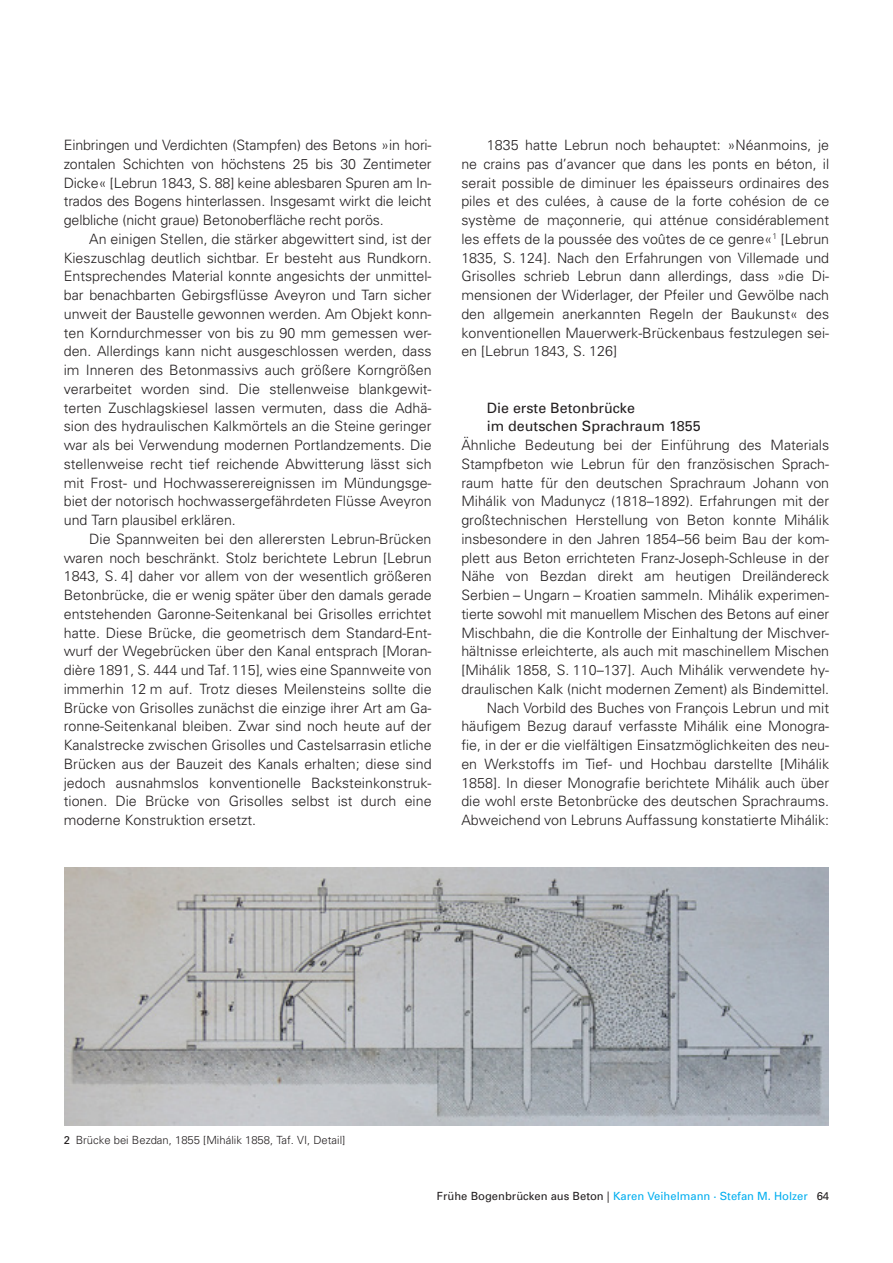
<style>
.page{position:relative;width:893px;height:1263px;background:#fff}
.page>*{position:absolute;margin:0;border:0;box-sizing:border-box;transform-origin:0 0}
.Doku_Fließtext{font:300 14.25px/18.8px "Univers";color:#231f20;text-align:justify}
.Doku_Fließtext_ohne{font:300 14.25px/18.8px "Univers";color:#231f20;text-align:justify}
.Doku_Zwischenhead_sc{font:14.25px/18.8px "Univers";color:#231f20}
.Doku_Kolumnentitel{font:11.25px "Univers";color:#00aeef}
.Doku_Abb__Bildbeschr{font:300 11.25px "Univers";color:#231f20}
.t1{font:11.25px "Univers";color:#231f20}
.s1{font-weight:400}
.s2{color:#231f20}
</style>
<div class="page">
<img style="left:64px;top:868px;width:765px;height:257px">
<p class="Doku_Fließtext" style="left:64px;top:136px;width:369px">Einbringen und Verdichten (Stampfen) des Betons »in hori&shy;zontalen Schichten von höchstens 25 bis 30 Zentimeter Dicke« [Lebrun 1843, S. 88] keine ablesbaren Spuren am In&shy;trados des Bogens hinterlassen. Insgesamt wirkt die leicht gelbliche (nicht graue) Betonoberfläche recht porös.</p>
<p class="Doku_Fließtext" style="left:64px;top:229px;width:369px;text-indent:26px">An einigen Stellen, die stärker abgewittert sind, ist der Kieszuschlag deutlich sichtbar. Er besteht aus Rundkorn.<br>Entsprechendes Material konnte angesichts der unmittel&shy;bar benachbarten Gebirgsflüsse Aveyron und Tarn sicher unweit der Baustelle gewonnen werden. Am Objekt konn&shy;ten Korndurchmesser von bis zu 90 mm gemessen wer&shy;den. Allerdings kann nicht ausgeschlossen werden, dass im Inneren des Betonmassivs auch größere Korngrößen verarbeitet worden sind. Die stellenweise blankgewit&shy;terten Zuschlagskiesel lassen vermuten, dass die Adhä&shy;sion des hydraulischen Kalkmörtels an die Steine geringer war als bei Verwendung modernen Portlandzements. Die stellenweise recht tief reichende Abwitterung lässt sich mit Frost- und Hochwasserereignissen im Mündungsge&shy;biet der notorisch hochwassergefährdeten Flüsse Aveyron und Tarn plausibel erklären.</p>
<p class="Doku_Fließtext" style="left:64px;top:529px;width:369px;text-indent:26px">Die Spannweiten bei den allerersten Lebrun-Brücken waren noch beschränkt. Stolz berichtete Lebrun [Lebrun 1843, S. 4] daher vor allem von der wesentlich größeren Betonbrücke, die er wenig später über den damals gerade entstehenden Garonne-Seitenkanal bei Grisolles errichtet hatte. Diese Brücke, die geometrisch dem Standard-Ent&shy;wurf der Wegebrücken über den Kanal entsprach [Moran&shy;dière 1891, S. 444 und Taf.115], wies eine Spannweite von immerhin 12 m auf. Trotz dieses Meilensteins sollte die Brücke von Grisolles zunächst die einzige ihrer Art am Ga&shy;ronne-Seitenkanal bleiben. Zwar sind noch heute auf der Kanalstrecke zwischen Grisolles und Castelsarrasin etliche Brücken aus der Bauzeit des Kanals erhalten; diese sind jedoch ausnahmslos konventionelle Backsteinkonstruk&shy;tionen. Die Brücke von Grisolles selbst ist durch eine moderne Konstruktion ersetzt.</p>
<p class="Doku_Fließtext" style="left:461px;top:136px;width:369px;text-indent:26px">1835 hatte Lebrun noch behauptet: »Néanmoins, je ne crains pas d’avancer que dans les ponts en béton, il serait possible de diminuer les épaisseurs ordinaires des piles et des culées, à cause de la forte cohésion de ce système de maçonnerie, qui atténue considérablement les effets de la poussée des voûtes de ce genre«<sup>1</sup> [Lebrun 1835, S. 124]. Nach den Erfahrungen von Villemade und Grisolles schrieb Lebrun dann allerdings, dass »die Di&shy;mensionen der Widerlager, der Pfeiler und Gewölbe nach den allgemein anerkannten Regeln der Baukunst« des konventionellen Mauerwerk-Brückenbaus festzulegen sei&shy;en [Lebrun 1843, S. 126]</p>
<p class="Doku_Zwischenhead_sc" style="left:487px;top:398px;width:215px">Die erste Betonbrücke<br>im deutschen Sprachraum 1855</p>
<p class="Doku_Fließtext_ohne" style="left:461px;top:436px;width:369px">Ähnliche Bedeutung bei der Einführung des Materials Stampfbeton wie Lebrun für den französischen Sprach&shy;raum hatte für den deutschen Sprachraum Johann von Mihálik von Madunycz (1818–1892). Erfahrungen mit der großtechnischen Herstellung von Beton konnte Mihálik insbesondere in den Jahren 1854–56 beim Bau der kom&shy;plett aus Beton errichteten Franz-Joseph-Schleuse in der Nähe von Bezdan direkt am heutigen Dreiländereck Serbien – Ungarn – Kroatien sammeln. Mihálik experimen&shy;tierte sowohl mit manuellem Mischen des Betons auf einer Mischbahn, die die Kontrolle der Einhaltung der Mischver&shy;hältnisse erleichterte, als auch mit maschinellem Mischen [Mihálik 1858, S. 110–137]. Auch Mihálik verwendete hy&shy;draulischen Kalk (nicht modernen Zement) als Bindemittel.</p>
<p class="Doku_Fließtext" style="left:461px;top:698px;width:369px;text-indent:26px">Nach Vorbild des Buches von François Lebrun und mit häufigem Bezug darauf verfasste Mihálik eine Monogra&shy;fie, in der er die vielfältigen Einsatzmöglichkeiten des neu&shy;en Werkstoffs im Tief- und Hochbau darstellte [Mihálik 1858]. In dieser Monografie berichtete Mihálik auch über die wohl erste Betonbrücke des deutschen Sprachraums.<br>Abweichend von Lebruns Auffassung konstatierte Mihálik:</p>
<p class="Doku_Abb__Bildbeschr" style="left:64px;top:1133px;width:283px"><span class="s1">2</span> Brücke bei Bezdan, 1855 [Mihálik 1858, Taf. VI, Detail]</p>
<p class="Doku_Kolumnentitel" style="left:437px;top:1189px;width:372px"><span class="s2">Frühe Bogenbrücken aus Beton |</span> Karen Veihelmann · Stefan M. Holzer</p>
<p class="t1" style="left:817px;top:1189px;width:14px">64</p>
</div>
